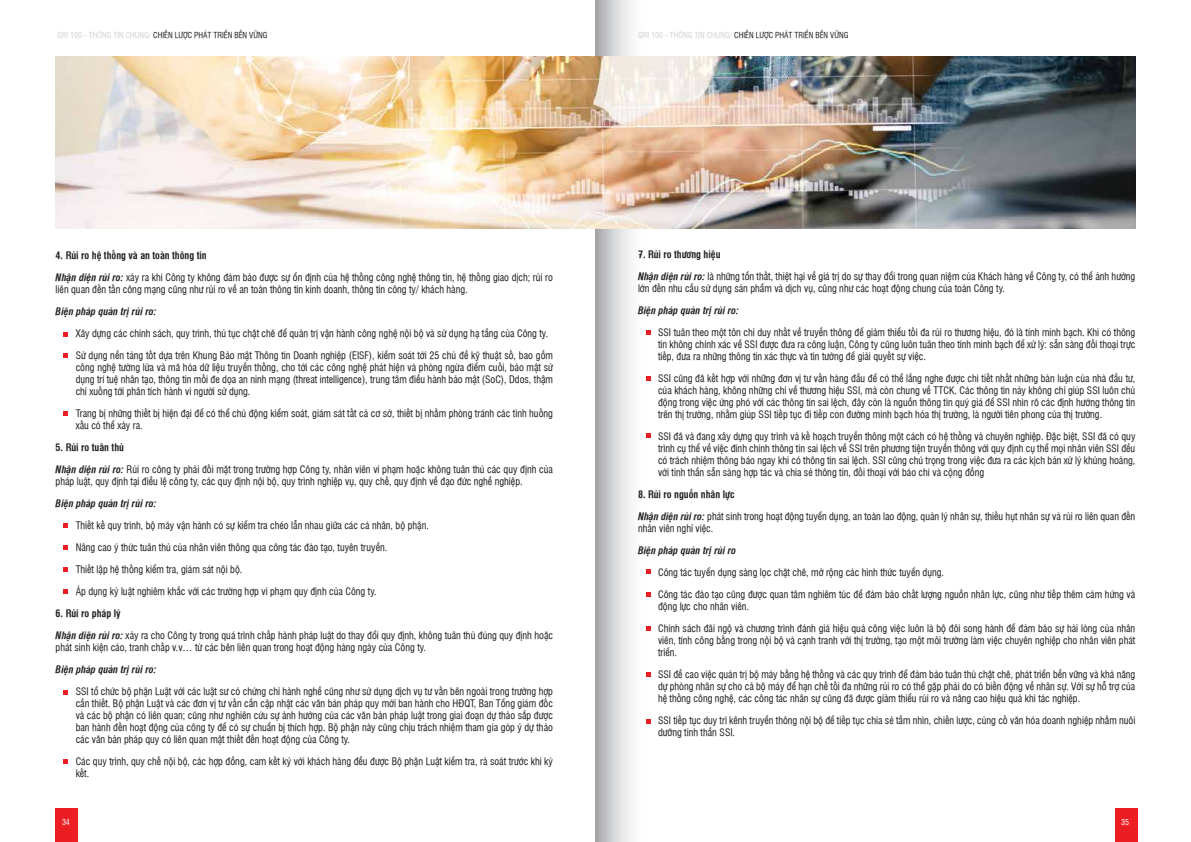
<style>
.page{position:relative;width:1191px;height:842px;background:#fff}
.page>*{position:absolute;margin:0;border:0;box-sizing:border-box;transform-origin:0 0}
.t1{font:10px/12px "UVN Hong Ha Hep";color:#231f20}
.t2{font:italic 700 10px "UVN Hong Ha Hep";color:#231f20}
.t3{font:700 10px "UVN Hong Ha Hep";color:#231f20}
.t4{font:8px "UVN Hong Ha Hep";color:#231f20}
.t5{font:8px "UVN Hong Ha Hep";color:#fff}
.s1{color:#d1d3d4}
.s2{font-weight:700;font-style:italic}
</style>
<div class="page">
<svg style="left:595px;top:0;width:119px;height:842px"></svg>
<svg style="left:63px;top:332px;width:5px;height:5px"></svg>
<svg style="left:63px;top:353px;width:5px;height:5px"></svg>
<svg style="left:63px;top:411px;width:5px;height:5px"></svg>
<svg style="left:63px;top:523px;width:5px;height:5px"></svg>
<svg style="left:63px;top:545px;width:5px;height:5px"></svg>
<svg style="left:63px;top:567px;width:5px;height:5px"></svg>
<svg style="left:63px;top:589px;width:5px;height:5px"></svg>
<svg style="left:63px;top:759px;width:5px;height:5px"></svg>
<svg style="left:63px;top:690px;width:5px;height:5px"></svg>
<svg style="left:646px;top:330px;width:5px;height:5px"></svg>
<svg style="left:646px;top:376px;width:5px;height:5px"></svg>
<svg style="left:646px;top:433px;width:5px;height:5px"></svg>
<svg style="left:646px;top:569px;width:5px;height:5px"></svg>
<svg style="left:646px;top:592px;width:5px;height:5px"></svg>
<svg style="left:646px;top:626px;width:5px;height:5px"></svg>
<svg style="left:646px;top:672px;width:5px;height:5px"></svg>
<svg style="left:646px;top:719px;width:5px;height:5px"></svg>
<img style="left:56px;top:57px;width:1079px;height:172px">
<div style="left:56px;top:809px;width:22px;height:33px;background:#ed1d24"></div>
<div style="left:1115px;top:809px;width:22px;height:33px;background:#ed1d24"></div>
<p class="t4" style="left:57px;top:30px;width:212px"><span class="s1">GRI 100 - THÔNG TIN CHUNG/</span> CHIẾN LƯỢC PHÁT TRIỂN BỀN VỮNG</p>
<p class="t4" style="left:638px;top:30px;width:212px"><span class="s1">GRI 100 - THÔNG TIN CHUNG/</span> CHIẾN LƯỢC PHÁT TRIỂN BỀN VỮNG</p>
<p class="t3" style="left:56px;top:248px;width:153px">4. Rủi ro hệ thống và an toàn thông tin</p>
<p class="t1" style="left:56px;top:271px;width:499px"><span class="s2">Nhận diện rủi ro:</span> xảy ra khi Công ty không đảm bảo được sự ổn định của hệ thống công nghệ thông tin, hệ thống giao dịch; rủi ro liên quan đến tấn công mạng cũng như rủi ro về an toàn thông tin kinh doanh, thông tin công ty/ khách hàng.</p>
<p class="t2" style="left:56px;top:305px;width:102px">Biện pháp quản trị rủi ro:</p>
<p class="t1" style="left:76px;top:327px;width:474px">Xây dựng các chính sách, quy trình, thủ tục chặt chẽ để quản trị vận hành công nghệ nội bộ và sử dụng hạ tầng của Công ty.</p>
<p class="t1" style="left:76px;top:349px;width:479px;text-align:justify">Sử dụng nền tảng tốt dựa trên Khung Bảo mật Thông tin Doanh nghiệp (EISF), kiểm soát tới 25 chủ đề kỹ thuật số, bao gồm công nghệ tường lửa và mã hóa dữ liệu truyền thống, cho tới các công nghệ phát hiện và phòng ngừa điểm cuối, bảo mật sử dụng trí tuệ nhân tạo, thông tin mối đe dọa an ninh mạng (threat intelligence), trung tâm điều hành bảo mật (SoC), Ddos, thậm chí xuống tới phân tích hành vi người sử dụng.</p>
<p class="t1" style="left:76px;top:407px;width:479px">Trang bị những thiết bị hiện đại để có thể chủ động kiểm soát, giám sát tất cả cơ sở, thiết bị nhằm phòng tránh các tình huống xấu có thể xảy ra.</p>
<p class="t3" style="left:56px;top:440px;width:70px">5. Rủi ro tuân thủ</p>
<p class="t1" style="left:56px;top:463px;width:499px"><span class="s2">Nhận diện rủi ro:</span> Rủi ro công ty phải đối mặt trong trường hợp Công ty, nhân viên vi phạm hoặc không tuân thủ các quy định của pháp luật, quy định tại điều lệ công ty, các quy định nội bộ, quy trình nghiệp vụ, quy chế, quy định về đạo đức nghề nghiệp.</p>
<p class="t2" style="left:56px;top:497px;width:102px">Biện pháp quản trị rủi ro:</p>
<p class="t1" style="left:76px;top:519px;width:355px">Thiết kế quy trình, bộ máy vận hành có sự kiểm tra chéo lẫn nhau giữa các cá nhân, bộ phận.</p>
<p class="t1" style="left:76px;top:541px;width:313px">Nâng cao ý thức tuân thủ của nhân viên thông qua công tác đào tạo, tuyên truyền.</p>
<p class="t1" style="left:76px;top:563px;width:168px">Thiết lập hệ thống kiểm tra, giám sát nội bộ.</p>
<p class="t1" style="left:76px;top:585px;width:302px">Áp dụng kỷ luật nghiêm khắc với các trường hợp vi phạm quy định của Công ty.</p>
<p class="t3" style="left:56px;top:606px;width:66px">6. Rủi ro pháp lý</p>
<p class="t1" style="left:56px;top:629px;width:499px"><span class="s2">Nhận diện rủi ro:</span> xảy ra cho Công ty trong quá trình chấp hành pháp luật do thay đổi quy định, không tuân thủ đúng quy định hoặc phát sinh kiện cáo, tranh chấp v.v… từ các bên liên quan trong hoạt động hàng ngày của Công ty.</p>
<p class="t2" style="left:56px;top:663px;width:102px">Biện pháp quản trị rủi ro:</p>
<p class="t1" style="left:76px;top:685px;width:479px;text-align:justify">SSI tổ chức bộ phận Luật với các luật sư có chứng chỉ hành nghề cũng như sử dụng dịch vụ tư vấn bên ngoài trong trường hợp cần thiết. Bộ phận Luật và các đơn vị tư vấn cần cập nhật các văn bản pháp quy mới ban hành cho HĐQT, Ban Tổng giám đốc và các bộ phận có liên quan; cũng như nghiên cứu sự ảnh hưởng của các văn bản pháp luật trong giai đoạn dự thảo sắp được ban hành đến hoạt động của công ty để có sự chuẩn bị thích hợp. Bộ phận này cũng chịu trách nhiệm tham gia góp ý dự thảo các văn bản pháp quy có liên quan mật thiết đến hoạt động của Công ty.</p>
<p class="t1" style="left:76px;top:755px;width:479px">Các quy trình, quy chế nội bộ, các hợp đồng, cam kết ký với khách hàng đều được Bộ phận Luật kiểm tra, rà soát trước khi ký kết.</p>
<p class="t3" style="left:638px;top:247px;width:84px">7. Rủi ro thương hiệu</p>
<p class="t1" style="left:638px;top:270px;width:499px"><span class="s2">Nhận diện rủi ro:</span> là những tổn thất, thiệt hại về giá trị do sự thay đổi trong quan niệm của Khách hàng về Công ty, có thể ảnh hưởng lớn đến nhu cầu sử dụng sản phẩm và dịch vụ, cũng như các hoạt động chung của toàn Công ty.</p>
<p class="t2" style="left:638px;top:304px;width:102px">Biện pháp quản trị rủi ro:</p>
<p class="t1" style="left:658px;top:326px;width:479px;text-align:justify">SSI tuân theo một tôn chỉ duy nhất về truyền thông để giảm thiểu tối đa rủi ro thương hiệu, đó là tính minh bạch. Khi có thông tin không chính xác về SSI được đưa ra công luận, Công ty cũng luôn tuân theo tính minh bạch để xử lý: sẵn sàng đối thoại trực tiếp, đưa ra những thông tin xác thực và tin tưởng để giải quyết sự việc.</p>
<p class="t1" style="left:658px;top:372px;width:479px;text-align:justify">SSI cũng đã kết hợp với những đơn vị tư vấn hàng đầu để có thể lắng nghe được chi tiết nhất những bàn luận của nhà đầu tư, của khách hàng, không những chỉ về thương hiệu SSI, mà còn chung về TTCK. Các thông tin này không chỉ giúp SSI luôn chủ động trong việc ứng phó với các thông tin sai lệch, đây còn là nguồn thông tin quý giá để SSI nhìn rõ các định hướng thông tin trên thị trường, nhằm giúp SSI tiếp tục đi tiếp con đường minh bạch hóa thị trường, là người tiên phong của thị trường.</p>
<p class="t1" style="left:658px;top:430px;width:479px;text-align:justify">SSI đã và đang xây dựng quy trình và kế hoạch truyền thông một cách có hệ thống và chuyên nghiệp. Đặc biệt, SSI đã có quy trình cụ thể về việc đính chính thông tin sai lệch về SSI trên phương tiện truyền thông với quy định cụ thể mọi nhân viên SSI đều có trách nhiệm thông báo ngay khi có thông tin sai lệch. SSI cũng chú trọng trong việc đưa ra các kịch bản xử lý khủng hoảng, với tinh thần sẵn sàng hợp tác và chia sẻ thông tin, đối thoại với báo chí và cộng đồng</p>
<p class="t3" style="left:638px;top:487px;width:98px">8. Rủi ro nguồn nhân lực</p>
<p class="t1" style="left:638px;top:510px;width:499px"><span class="s2">Nhận diện rủi ro:</span> phát sinh trong hoạt động tuyển dụng, an toàn lao động, quản lý nhân sự, thiếu hụt nhân sự và rủi ro liên quan đến nhân viên nghỉ việc.</p>
<p class="t2" style="left:638px;top:544px;width:99px">Biện pháp quản trị rủi ro</p>
<p class="t1" style="left:658px;top:566px;width:287px">Công tác tuyển dụng sàng lọc chặt chẽ, mở rộng các hình thức tuyển dụng.</p>
<p class="t1" style="left:658px;top:588px;width:479px">Công tác đào tạo cũng được quan tâm nghiêm túc để đảm bảo chất lượng nguồn nhân lực, cũng như tiếp thêm cảm hứng và động lực cho nhân viên.</p>
<p class="t1" style="left:658px;top:622px;width:479px;text-align:justify">Chính sách đãi ngộ và chương trình đánh giá hiệu quả công việc luôn là bộ đôi song hành để đảm bảo sự hài lòng của nhân viên, tính công bằng trong nội bộ và cạnh tranh với thị trường, tạo một môi trường làm việc chuyên nghiệp cho nhân viên phát triển.</p>
<p class="t1" style="left:658px;top:668px;width:479px;text-align:justify">SSI đề cao việc quản trị bộ máy bằng hệ thống và các quy trình để đảm bảo tuân thủ chặt chẽ, phát triển bền vững và khả năng dự phòng nhân sự cho cả bộ máy để hạn chế tối đa những rủi ro có thể gặp phải do có biến động về nhân sự. Với sự hỗ trợ của hệ thống công nghệ, các công tác nhân sự cũng đã được giảm thiểu rủi ro và nâng cao hiệu quả khi tác nghiệp.</p>
<p class="t1" style="left:658px;top:714px;width:479px">SSI tiếp tục duy trì kênh truyền thông nội bộ để tiếp tục chia sẻ tầm nhìn, chiến lược, củng cố văn hóa doanh nghiệp nhằm nuôi dưỡng tinh thần SSI.</p>
<p class="t5" style="left:62px;top:817px;width:9px">34</p>
<p class="t5" style="left:1121px;top:817px;width:9px">35</p>
</div>
